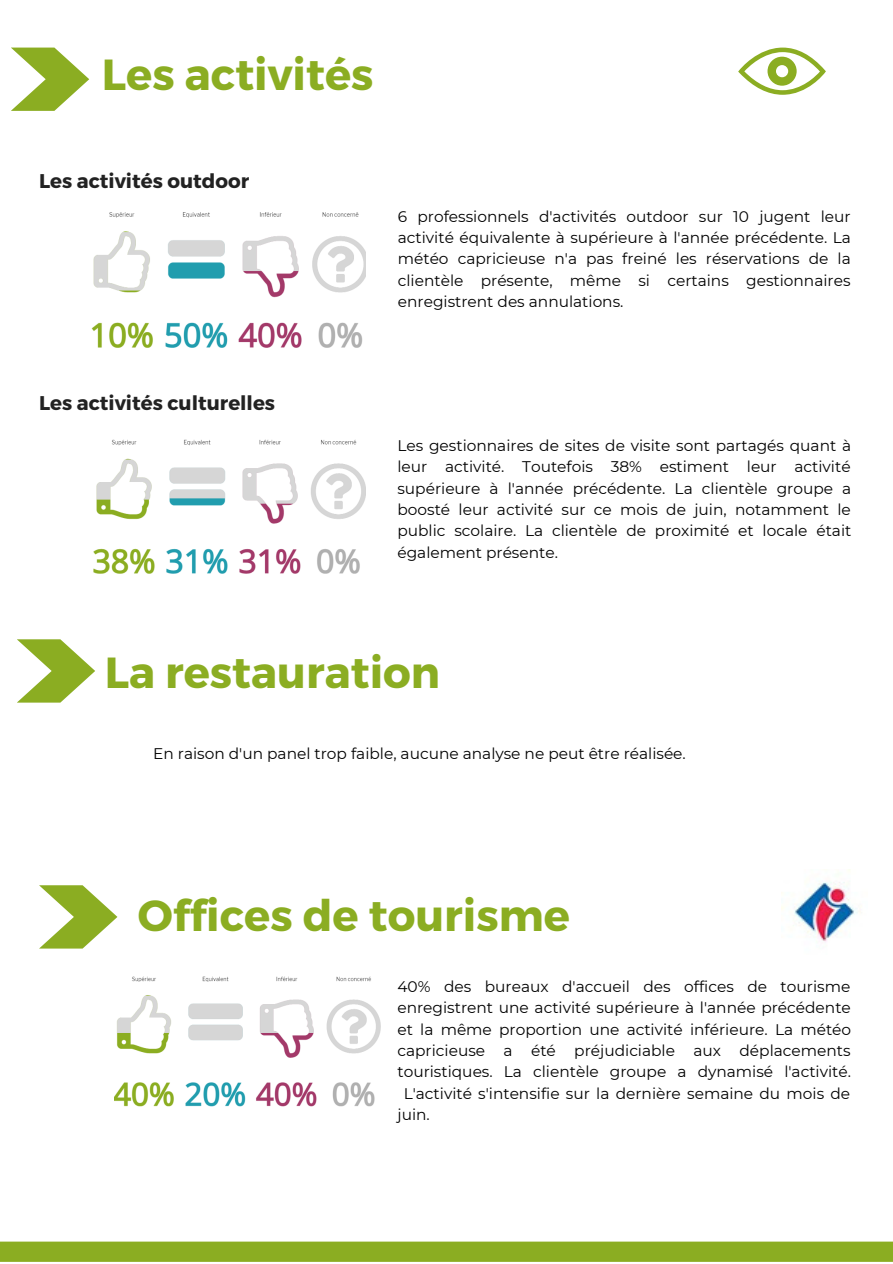
<style>
.page{position:relative;width:893px;height:1264px;background:#fff}
.page>*{position:absolute;margin:0;border:0;box-sizing:border-box;transform-origin:0 0}
.t1{font:700 43.5px "Montserrat";color:#8bad22}
.t2{font:700 19.8px "Montserrat";color:#222}
.t3{font:15.45px/21.3px "Montserrat";color:#000;text-align:justify}
</style>
<div class="page">
<svg style="left:11px;top:48px;width:78px;height:63px"></svg>
<div style="left:0;top:1241px;width:892px;height:20px;background:#8bad22"></div>
<svg style="left:39px;top:885px;width:78px;height:63px"></svg>
<svg style="left:738px;top:48px;width:87px;height:47px"></svg>
<img style="left:781px;top:869px;width:80px;height:73px">
<svg style="left:17px;top:639px;width:78px;height:63px"></svg>
<img style="left:91px;top:212px;width:274px;height:136px">
<img style="left:93px;top:439px;width:272px;height:135px">
<img style="left:115px;top:976px;width:265px;height:131px">
<p class="t1" style="left:102px;top:47px;width:273px">Les activités</p>
<p class="t2" style="left:39px;top:168px;width:212px">Les activités outdoor</p>
<p class="t2" style="left:39px;top:390px;width:237px">Les activités culturelles</p>
<p class="t3" style="left:398px;top:205px;width:454px">6 professionnels d'activités outdoor sur 10 jugent leur activité équivalente à supérieure à l'année précédente. La météo capricieuse n'a pas freiné les réservations de la clientèle présente, même si certains gestionnaires enregistrent des annulations.</p>
<p class="t3" style="left:397px;top:434px;width:455px">Les gestionnaires de sites de visite sont partagés quant à leur activité. Toutefois 38% estiment leur activité supérieure à l'année précédente. La clientèle groupe a boosté leur activité sur ce mois de juin, notamment le public scolaire. La clientèle de proximité et locale était également présente.</p>
<p class="t1" style="left:105px;top:644px;width:337px">La restauration</p>
<p class="t3" style="left:153px;top:742px;width:534px">En raison d'un panel trop faible, aucune analyse ne peut être réalisée.</p>
<p class="t1" style="left:138px;top:887px;width:433px">Offices de tourisme</p>
<p class="t3" style="left:397px;top:975px;width:454px">40% des bureaux d'accueil des offices de tourisme</p>
<p class="t3" style="left:397px;top:997px;width:455px">enregistrent une activité supérieure à l'année précédente</p>
<p class="t3" style="left:397px;top:1018px;width:455px">et la même proportion une activité inférieure. La météo</p>
<p class="t3" style="left:397px;top:1039px;width:454px">capricieuse a été préjudiciable aux déplacements</p>
<p class="t3" style="left:397px;top:1061px;width:455px">touristiques. La clientèle groupe a dynamisé l'activité.</p>
<p class="t3" style="left:403px;top:1082px;width:448px">L'activité s'intensifie sur la dernière semaine du mois de</p>
<p class="t3" style="left:397px;top:1103px;width:34px">juin.</p>
</div>
